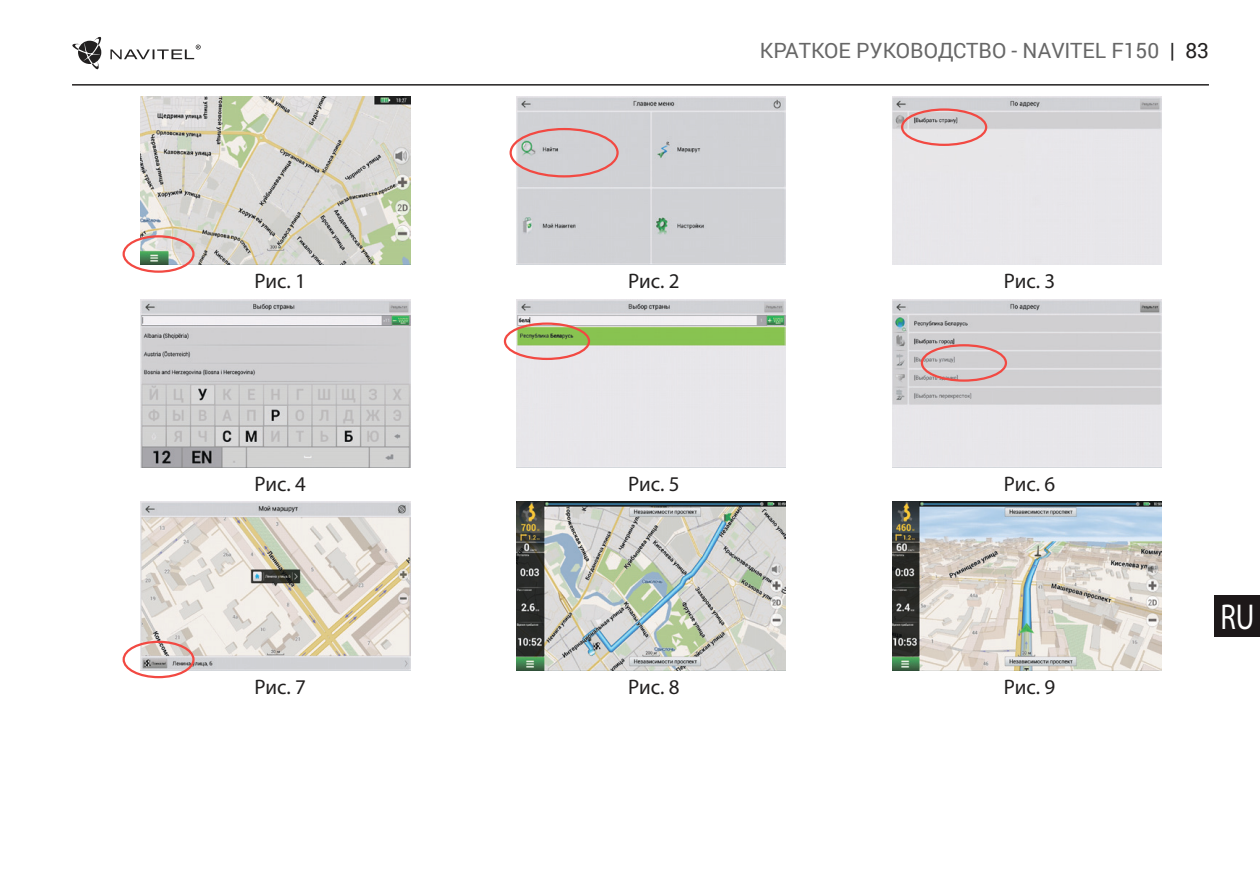
<style>
.page{position:relative;width:1260px;height:893px;background:#fff}
.page>*{position:absolute;margin:0;border:0;box-sizing:border-box;transform-origin:0 0}
.t1{font:36px "Myriad Pro";color:#fff;scale:.8 1}
.t2{font:21px "Myriad Pro";letter-spacing:-.01em;color:#222020}
.t3{font:21px "Roboto";color:#676767}
.s1{color:#222020}
</style>
<div class="page">
<hr style="left:72px;top:84px;width:1136px;height:2px;background:#222020">
<svg style="left:110px;top:45px;width:91px;height:14px"></svg>
<svg style="left:72px;top:36px;width:30px;height:34px"></svg>
<div style="left:1214px;top:594px;width:45px;height:42px;background:#1d1819"></div>
<img style="left:141px;top:96px;width:269px;height:169px">
<img style="left:516px;top:96px;width:269px;height:169px">
<img style="left:892px;top:96px;width:269px;height:169px">
<img style="left:141px;top:501px;width:269px;height:169px">
<img style="left:516px;top:501px;width:269px;height:169px">
<img style="left:892px;top:501px;width:269px;height:169px">
<div style="left:509px;top:128px;width:109px;height:49px;border:2px solid #f24942;border-radius:50%"></div>
<img style="left:141px;top:299px;width:269px;height:168px">
<img style="left:516px;top:299px;width:269px;height:168px">
<img style="left:892px;top:299px;width:269px;height:168px">
<div style="left:920px;top:344px;width:86px;height:37px;border:2px solid #f24942;border-radius:50%"></div>
<div style="left:504px;top:322px;width:86px;height:38px;border:2px solid #f24942;border-radius:50%"></div>
<div style="left:122px;top:640px;width:72px;height:38px;border:2px solid #f24942;border-radius:50%"></div>
<div style="left:122px;top:235px;width:72px;height:37px;border:2px solid #f24942;border-radius:50%"></div>
<div style="left:900px;top:108px;width:87px;height:38px;border:2px solid #f24942;border-radius:50%"></div>
<p class="t3" style="left:760px;top:36px;width:276px">КРАТКОЕ РУКОВОДСТВО - NAVITEL</p>
<p class="t3" style="left:1111px;top:36px;width:99px">F150 <span class="s1">| 83</span></p>
<p class="t2" style="left:254px;top:268px;width:53px">Рис. 1</p>
<p class="t2" style="left:628px;top:268px;width:53px">Рис. 2</p>
<p class="t2" style="left:1003px;top:268px;width:53px">Рис. 3</p>
<p class="t2" style="left:254px;top:471px;width:53px">Рис. 4</p>
<p class="t2" style="left:628px;top:471px;width:53px">Рис. 5</p>
<p class="t2" style="left:1003px;top:471px;width:53px">Рис. 6</p>
<p class="t2" style="left:254px;top:673px;width:53px">Рис. 7</p>
<p class="t2" style="left:628px;top:673px;width:53px">Рис. 8</p>
<p class="t2" style="left:1003px;top:673px;width:53px">Рис. 9</p>
<h1 class="t1" style="left:1220px;top:594px;width:44px">RU</h1>
</div>
